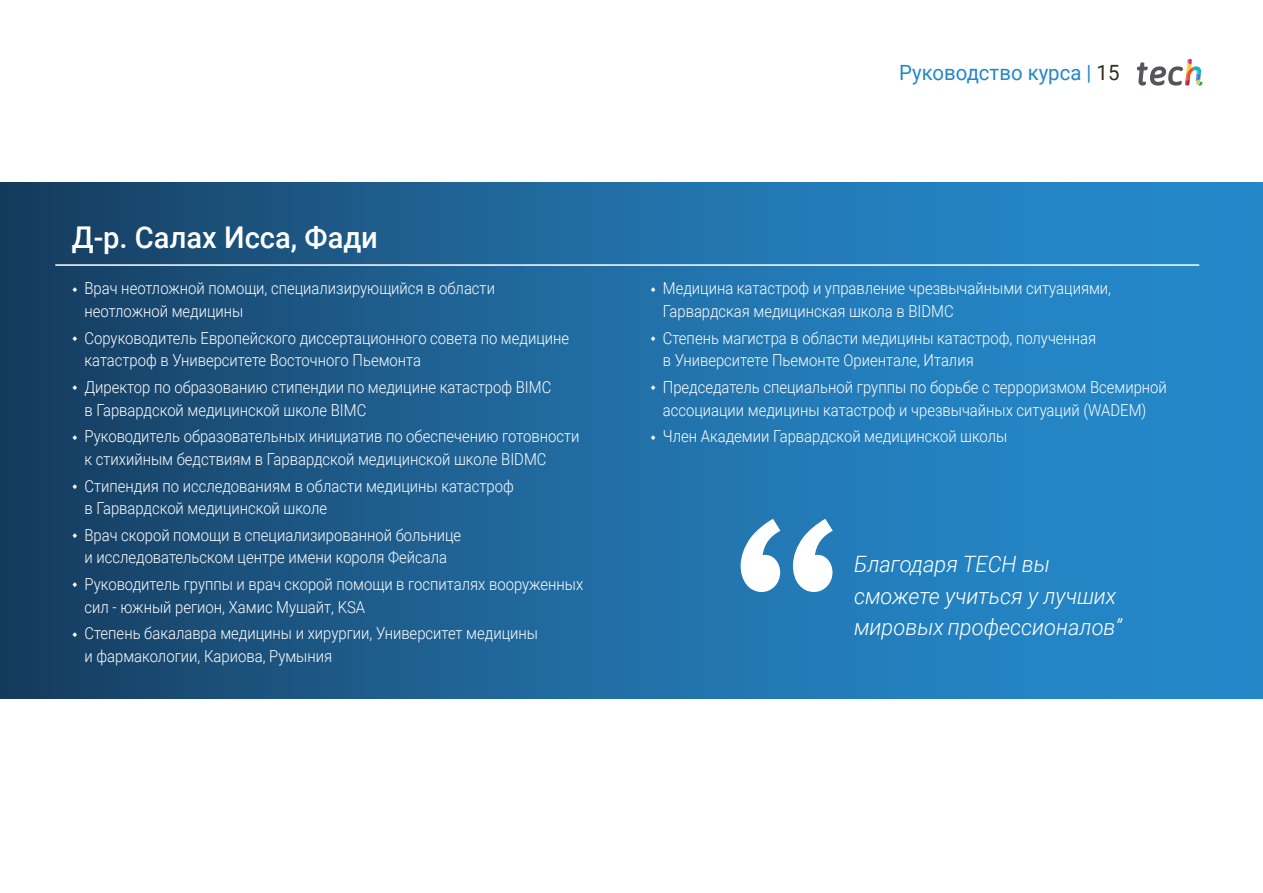
<style>
.page{position:relative;width:1263px;height:893px;background:#fff}
.page>*{position:absolute;margin:0;border:0;box-sizing:border-box;transform-origin:0 0}
.t1{font:500 30px "Roboto";color:#fff}
.t2{font:italic 300 22.5px/31.5px "Roboto";color:#fff}
.t3{font:21px "Roboto";color:#2488c9}
.t4{font:300 16.5px/22.5px "Roboto";color:#fff;scale:.9 1}
.s1{color:#312e20}
</style>
<div class="page">
<svg style="left:1137px;top:59px;width:65px;height:27px"></svg>
<div style="left:0;top:182px;width:1263px;height:516px;background:linear-gradient(to right,#184267,#2793d9)"></div>
<svg style="left:741px;top:519px;width:92px;height:73px"></svg>
<hr style="left:55px;top:264px;width:1144px;height:2px;background:#fff">
<svg style="left:73px;top:287px;width:4px;height:5px"></svg>
<svg style="left:73px;top:336px;width:4px;height:5px"></svg>
<svg style="left:73px;top:385px;width:4px;height:5px"></svg>
<svg style="left:73px;top:435px;width:4px;height:5px"></svg>
<svg style="left:73px;top:484px;width:4px;height:5px"></svg>
<svg style="left:73px;top:533px;width:4px;height:5px"></svg>
<svg style="left:73px;top:582px;width:4px;height:5px"></svg>
<svg style="left:73px;top:632px;width:4px;height:5px"></svg>
<svg style="left:651px;top:287px;width:4px;height:5px"></svg>
<svg style="left:651px;top:336px;width:4px;height:5px"></svg>
<svg style="left:651px;top:385px;width:4px;height:5px"></svg>
<svg style="left:651px;top:435px;width:4px;height:5px"></svg>
<h1 class="t1" style="left:72px;top:216px;width:308px">Д-р. Салах Исса, Фади</h1>
<p class="t4" style="left:85px;top:277px;width:458px">Врач неотложной помощи, специализирующийся в области неотложной медицины</p>
<p class="t4" style="left:85px;top:326px;width:540px">Соруководитель Европейского диссертационного совета по медицине катастроф в Университете Восточного Пьемонта</p>
<p class="t4" style="left:85px;top:375px;width:520px">Директор по образованию стипендии по медицине катастроф BIMC в Гарвардской медицинской школе BIMC</p>
<p class="t4" style="left:85px;top:424px;width:551px">Руководитель образовательных инициатив по обеспечению готовности к стихийным бедствиям в Гарвардской медицинской школе BIDMC</p>
<p class="t4" style="left:85px;top:474px;width:478px">Стипендия по исследованиям в области медицины катастроф в Гарвардской медицинской школе</p>
<p class="t4" style="left:85px;top:523px;width:420px">Врач скорой помощи в специализированной больнице и исследовательском центре имени короля Фейсала</p>
<p class="t4" style="left:85px;top:572px;width:556px">Руководитель группы и врач скорой помощи в госпиталях вооруженных сил - южный регион, Хамис Мушайт, KSA</p>
<p class="t4" style="left:85px;top:622px;width:505px">Степень бакалавра медицины и хирургии, Университет медицины и фармакологии, Кариова, Румыния</p>
<p class="t3" style="left:899px;top:57px;width:222px">Руководство курса | <span class="s1">15</span></p>
<p class="t4" style="left:663px;top:277px;width:500px">Медицина катастроф и управление чрезвычайными ситуациями,<br>Гарвардская медицинская школа в BIDMC</p>
<p class="t4" style="left:663px;top:326px;width:483px">Степень магистра в области медицины катастроф, полученная в Университете Пьемонте Ориентале, Италия</p>
<p class="t4" style="left:663px;top:375px;width:562px">Председатель специальной группы по борьбе с терроризмом Всемирной ассоциации медицины катастроф и чрезвычайных ситуаций (WADEM)</p>
<p class="t4" style="left:663px;top:424px;width:384px">Член Академии Гарвардской медицинской школы</p>
<h2 class="t2" style="left:854px;top:548px;width:269px">Благодаря TECH вы сможете учиться у лучших мировых профессионалов”</h2>
</div>
